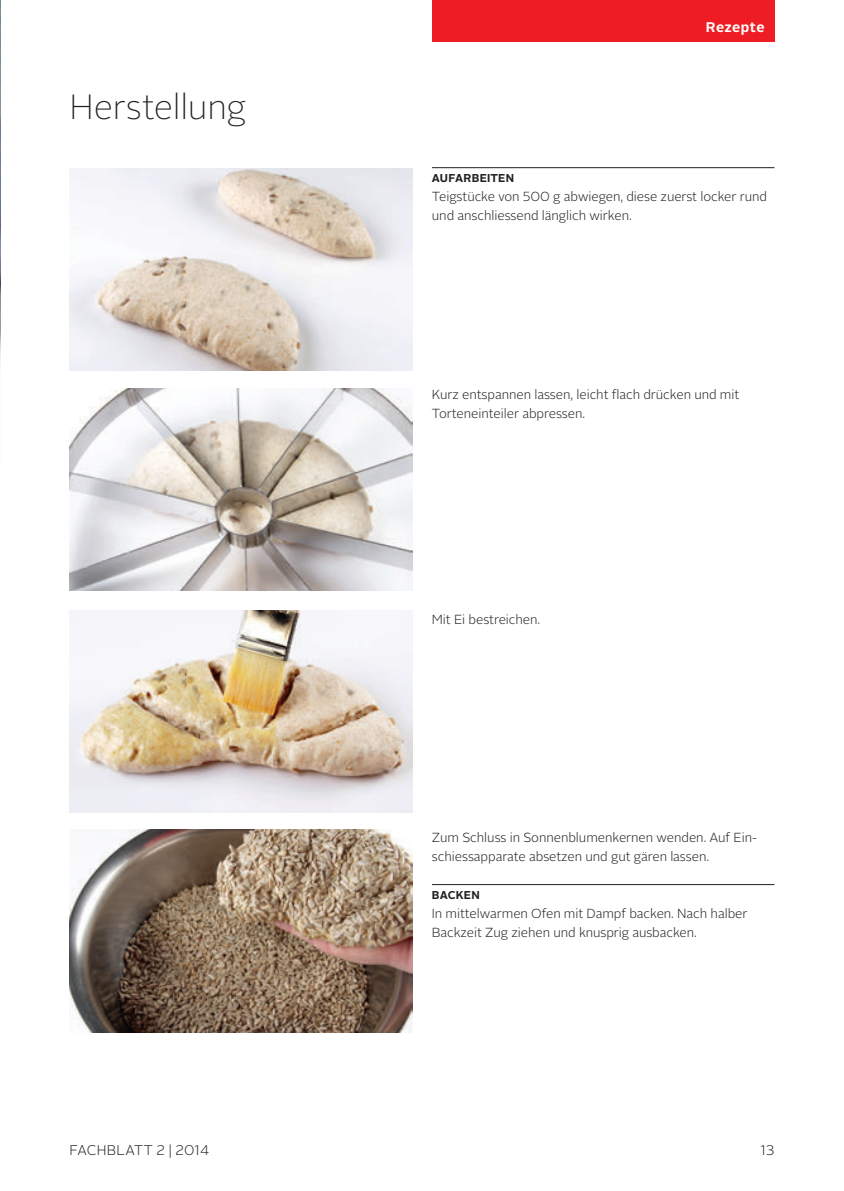
<style>
.page{position:relative;width:844px;height:1191px;background:#fff}
.page>*{position:absolute;margin:0;border:0;box-sizing:border-box;transform-origin:0 0}
.t1{font:100 35px "Alright Sans";letter-spacing:-.01em;color:#231f20}
.t2{font:300 14px "Alright Sans";letter-spacing:.015em;color:#231f20}
.t3{font:700 14px "Alright Sans";letter-spacing:.025em;color:#fff}
.t4{font:300 13.12px/19.2px "Alright Sans";letter-spacing:-.005em;color:#231f20}
.t5{font:700 11.38px "Alright Sans";letter-spacing:.015em;color:#231f20}
</style>
<div class="page">
<img style="left:0;top:1px;width:1px;height:364px">
<div style="left:432px;top:0;width:342px;height:42px;background:#ee1d23"></div>
<hr style="left:432px;top:167px;width:342px;height:1px;background:#231f20">
<img style="left:69px;top:168px;width:343px;height:202px">
<img style="left:69px;top:389px;width:343px;height:202px">
<img style="left:69px;top:610px;width:343px;height:202px">
<hr style="left:432px;top:884px;width:342px;height:1px;background:#231f20">
<img style="left:69px;top:830px;width:343px;height:202px">
<h1 class="t1" style="left:69px;top:83px;width:178px">Herstellung</h1>
<p class="t3" style="left:705px;top:17px;width:60px">Rezepte</p>
<p class="t5" style="left:432px;top:170px;width:84px">AUFARBEITEN</p>
<p class="t4" style="left:432px;top:187px;width:336px">Teigstücke von 500 g abwiegen, diese zuerst locker rund und anschliessend länglich wirken.</p>
<p class="t4" style="left:432px;top:385px;width:309px">Kurz entspannen lassen, leicht flach drücken und mit<br>Torteneinteiler abpressen.</p>
<p class="t4" style="left:432px;top:609px;width:110px">Mit Ei bestreichen.</p>
<p class="t4" style="left:432px;top:827px;width:326px">Zum Schluss in Sonnenblumenkernen wenden. Auf Ein&shy;schiessapparate absetzen und gut gären lassen.</p>
<p class="t5" style="left:432px;top:886px;width:49px">BACKEN</p>
<p class="t4" style="left:432px;top:904px;width:317px">In mittelwarmen Ofen mit Dampf backen. Nach halber<br>Backzeit Zug ziehen und knusprig ausbacken.</p>
<p class="t2" style="left:69px;top:1141px;width:141px">FACHBLATT 2 | 2014</p>
<p class="t2" style="left:760px;top:1141px;width:16px">13</p>
</div>
